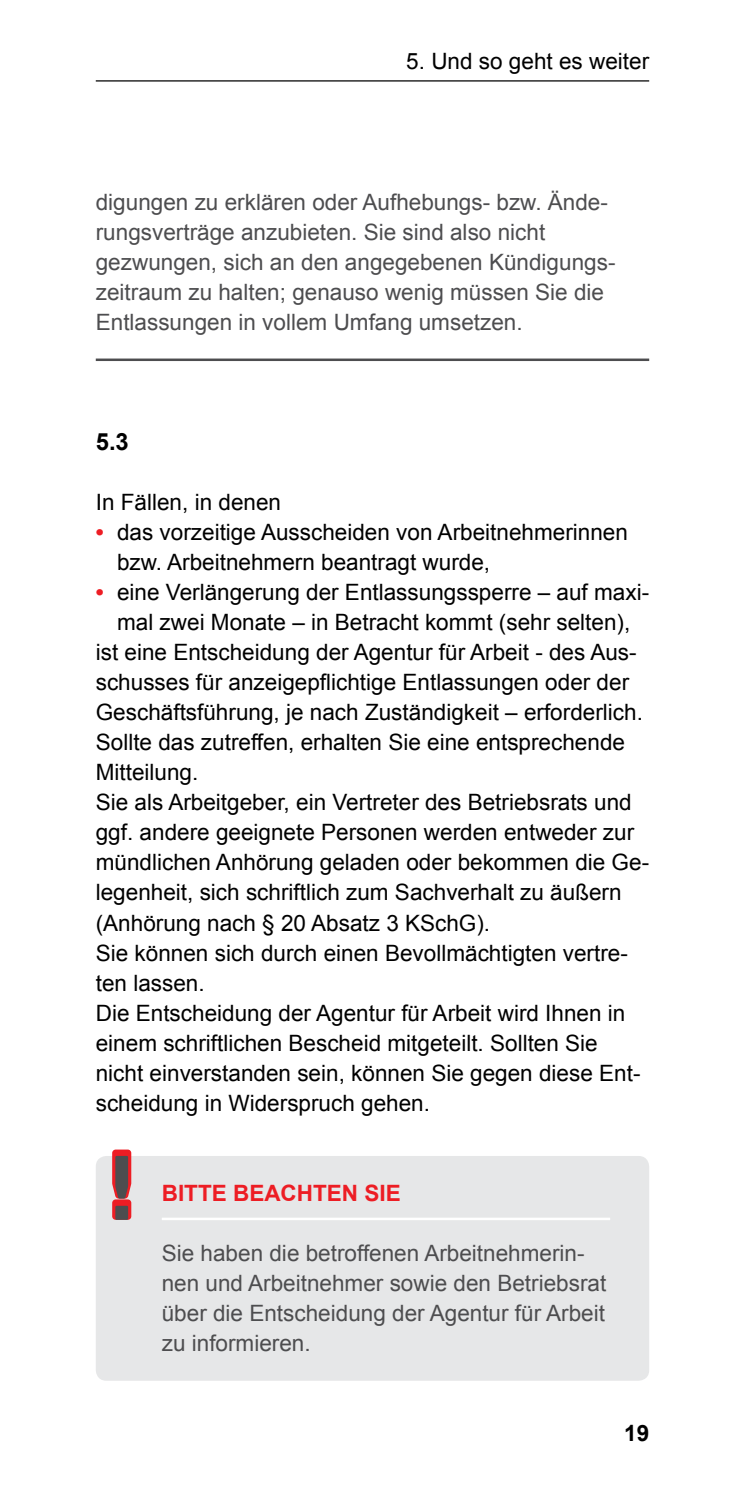
<style>
.page{position:relative;width:745px;height:1489px;background:#fff}
.page>*{position:absolute;margin:0;border:0;box-sizing:border-box;transform-origin:0 0}
.t1{font:700 23.75px "Arial";color:#000}
.p_ohne_Abstand{font:22.5px/30px "Arial";color:#000}
.Infobox_letzte_Zeile_LZ{font:22.5px/30px "Arial";color:#4d4d4f}
.Infobox_gross_letzte_Zeile{font:22.5px/30px "Arial";color:#4d4d4f}
.p_1-LZ{font:22.5px "Arial";color:#000}
.Infobox_gross_Kopf{font:700 22.5px "Arial";color:#ed1d24}
.t2{font:700 22.5px "Arial";color:#000}
.s1{font-weight:700;color:#ed1d24}
</style>
<div class="page">
<hr style="left:96px;top:80px;width:552px;height:1px;background:#000">
<div style="left:96px;top:1155px;width:552px;height:225px;background:#e6e7e8;border-radius:11px"></div>
<hr style="left:96px;top:358px;width:552px;height:3px;background:#4d4d4f">
<hr style="left:162px;top:1217px;width:447px;height:3px;background:#fff">
<svg style="left:112px;top:1149px;width:19px;height:70px"></svg>
<div style="left:115px;top:1205px;width:13px;height:14px;background:#4d4d4f"></div>
<p class="p_ohne_Abstand" style="left:406px;top:46px;width:244px">5. Und so geht es weiter</p>
<p class="Infobox_letzte_Zeile_LZ" style="left:96px;top:187px;width:521px">digungen zu erklären oder Aufhebungs- bzw. Ände&shy;rungsverträge anzubieten. Sie sind also nicht gezwungen, sich an den angegebenen Kündigungs&shy;zeitraum zu halten; genauso wenig müssen Sie die Entlassungen in vollem Umfang umsetzen.</p>
<p class="t1" style="left:96px;top:426px;width:35px">5.3</p>
<p class="p_1-LZ" style="left:96px;top:487px;width:187px">In Fällen, in denen</p>
<p class="p_ohne_Abstand" style="left:117px;top:517px;width:512px;text-indent:-21px"><span class="s1">•</span> das vorzeitige Ausscheiden von Arbeitnehmerinnen bzw. Arbeitnehmern beantragt wurde,</p>
<p class="p_ohne_Abstand" style="left:96px;top:577px;width:554px;text-align:center"><span class="s1">•</span> eine Verlängerung der Entlassungssperre – auf maxi&shy;mal zwei Monate – in Betracht kommt (sehr selten),</p>
<p class="p_ohne_Abstand" style="left:96px;top:637px;width:548px">ist eine Entscheidung der Agentur für Arbeit - des Aus&shy;schusses für anzeigepflichtige Entlassungen oder der Geschäftsführung, je nach Zuständigkeit – erforderlich.<br>Sollte das zutreffen, erhalten Sie eine entsprechende Mitteilung.</p>
<p class="p_ohne_Abstand" style="left:96px;top:787px;width:554px">Sie als Arbeitgeber, ein Vertreter des Betriebsrats und ggf. andere geeignete Personen werden entweder zur mündlichen Anhörung geladen oder bekommen die Ge&shy;legenheit, sich schriftlich zum Sachverhalt zu äußern (Anhörung nach § 20 Absatz 3 KSchG).</p>
<p class="p_ohne_Abstand" style="left:96px;top:937px;width:533px">Sie können sich durch einen Bevollmächtigten vertre&shy;ten lassen.</p>
<p class="p_ohne_Abstand" style="left:96px;top:997px;width:546px">Die Entscheidung der Agentur für Arbeit wird Ihnen in einem schriftlichen Bescheid mitgeteilt. Sollten Sie nicht einverstanden sein, können Sie gegen diese Ent&shy;scheidung in Widerspruch gehen.</p>
<p class="Infobox_gross_Kopf" style="left:162px;top:1177px;width:240px">BITTE BEACHTEN SIE</p>
<p class="Infobox_gross_letzte_Zeile" style="left:162px;top:1237px;width:445px">Sie haben die betroffenen Arbeitnehmerin&shy;nen und Arbeitnehmer sowie den Betriebsrat über die Entscheidung der Agentur für Arbeit zu informieren.</p>
<p class="t2" style="left:623px;top:1417px;width:27px">19</p>
</div>
